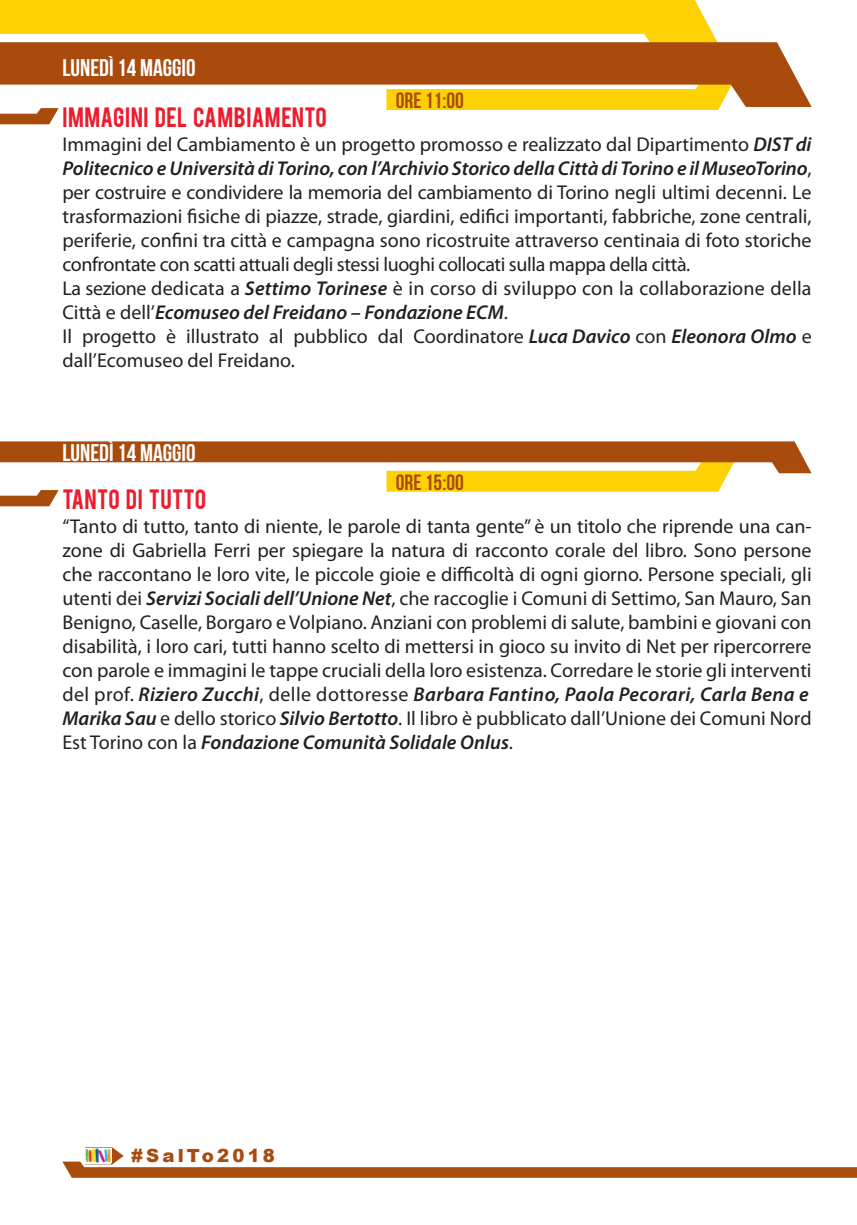
<style>
.page{position:relative;width:857px;height:1225px;background:#fff}
.page>*{position:absolute;margin:0;border:0;box-sizing:border-box;transform-origin:0 0}
.t1{font:700 24px "Bebas Neue";color:#fff}
.t2{font:22px "Bebas";letter-spacing:.02em;color:#ee1b2d}
.t3{font:700 22px "Bebas Neue";color:#a84b0d}
.t4{font:20px/24px "Myriad Pro";color:#231f20}
.t5{font:900 18.2px "Arial";letter-spacing:.175em;color:#a84b0d}
.s1{font-weight:600;font-style:italic}
</style>
<div class="page">
<svg style="left:0;top:0;width:718px;height:42px"></svg>
<svg style="left:386px;top:107px;width:334px;height:3px"></svg>
<svg style="left:0;top:42px;width:811px;height:65px;fill:#a84b0d"></svg>
<svg style="left:0;top:108px;width:59px;height:16px"></svg>
<svg style="left:0;top:441px;width:811px;height:65px"></svg>
<svg style="left:62px;top:1147px;width:794px;height:30px"></svg>
<p class="t1" style="left:62px;top:55px;width:135px">LUNEDÌ 14 MAGGIO</p>
<p class="t3" style="left:395px;top:88px;width:70px">ORE 11:00</p>
<p class="t2" style="left:62px;top:101px;width:266px">IMMAGINI DEL CAMBIAMENTO</p>
<p class="t4" style="left:62px;top:132px;width:750px">Immagini del Cambiamento è un progetto promosso e realizzato dal Dipartimento <span class="s1">DIST di Politecnico e Università di Torino, con l’Archivio Storico della Città di Torino e il MuseoTorino</span>, per costruire e condividere la memoria del cambiamento di Torino negli ultimi decenni. Le trasformazioni fisiche di piazze, strade, giardini, edifici importanti, fabbriche, zone centrali, periferie, confini tra città e campagna sono ricostruite attraverso centinaia di foto storiche confrontate con scatti attuali degli stessi luoghi collocati sulla mappa della città.<br>La sezione dedicata a <span class="s1">Settimo Torinese</span> è in corso di sviluppo con la collaborazione della Città e dell’<span class="s1">Ecomuseo del Freidano – Fondazione ECM</span>.<br>Il progetto è illustrato al pubblico dal Coordinatore <span class="s1">Luca Davico</span> con <span class="s1">Eleonora Olmo</span> e dall’Ecomuseo del Freidano.</p>
<p class="t1" style="left:62px;top:440px;width:135px">LUNEDÌ 14 MAGGIO</p>
<p class="t3" style="left:395px;top:470px;width:70px">ORE 15:00</p>
<p class="t2" style="left:62px;top:483px;width:145px">TANTO DI TUTTO</p>
<p class="t4" style="left:62px;top:514px;width:750px">“Tanto di tutto, tanto di niente, le parole di tanta gente” è un titolo che riprende una can&shy;zone di Gabriella Ferri per spiegare la natura di racconto corale del libro. Sono persone che raccontano le loro vite, le piccole gioie e difficoltà di ogni giorno. Persone speciali, gli utenti dei <span class="s1">Servizi Sociali dell’Unione Net</span>, che raccoglie i Comuni di Settimo, San Mauro, San Benigno, Caselle, Borgaro e Volpiano. Anziani con problemi di salute, bambini e giovani con disabilità, i loro cari, tutti hanno scelto di mettersi in gioco su invito di Net per ripercorrere con parole e immagini le tappe cruciali della loro esistenza. Corredare le storie gli interventi del prof. <span class="s1">Riziero Zucchi</span>, delle dottoresse <span class="s1">Barbara Fantino, Paola Pecorari, Carla Bena e Marika Sau</span> e dello storico <span class="s1">Silvio Bertotto</span>. Il libro è pubblicato dall’Unione dei Comuni Nord Est Torino con la <span class="s1">Fondazione Comunità Solidale Onlus</span>.</p>
<p class="t5" style="left:131px;top:1142px;width:145px">#SalTo2018</p>
</div>
